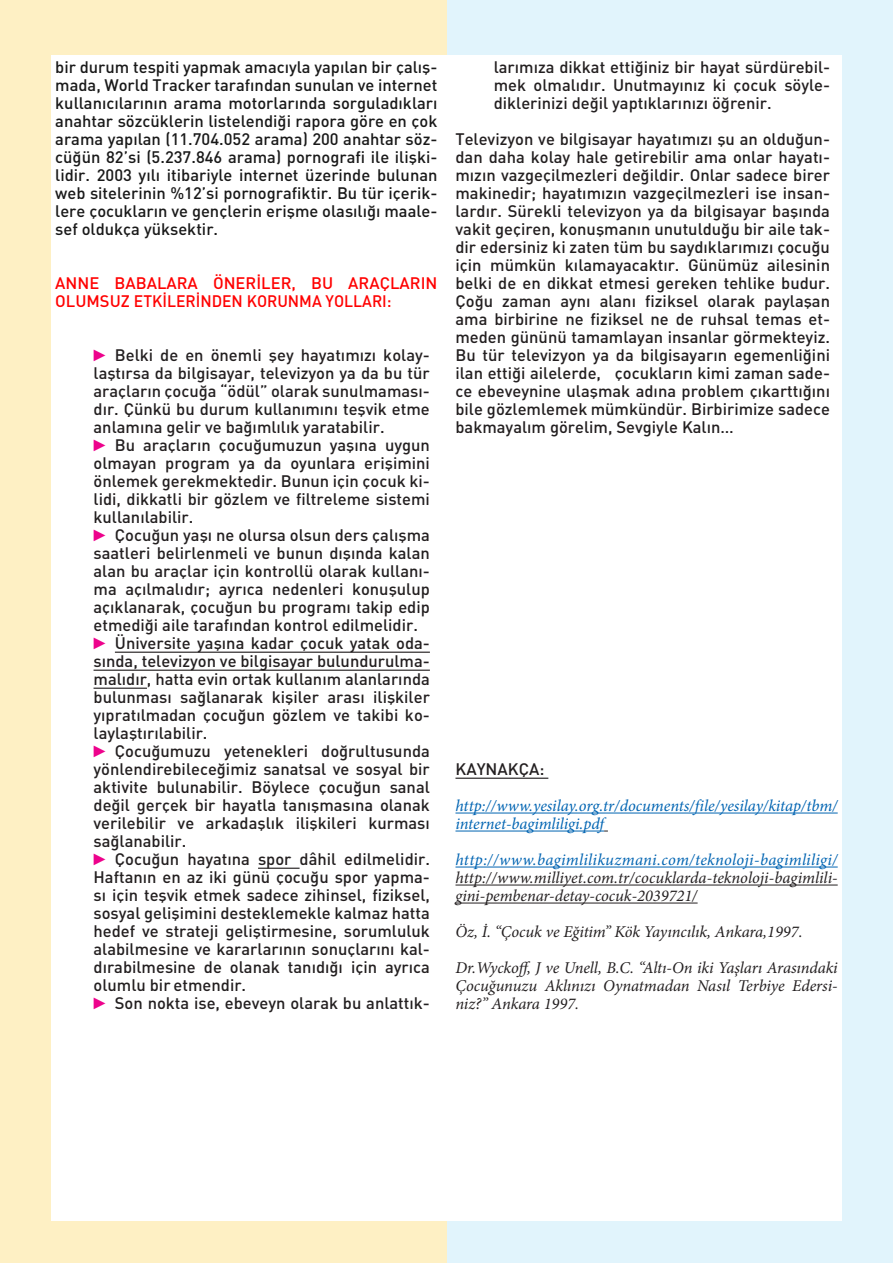
<style>
.page{position:relative;width:893px;height:1263px;background:#fff}
.page>*{position:absolute;margin:0;border:0;box-sizing:border-box;transform-origin:0 0}
.Liste_Paragraf{font:16.5px/18px "DINT Medium";color:#231f20;text-align:justify}
.Liste_Paragraf-2{font:16.5px/18px "DINT Medium";color:#191919;text-align:justify}
.t1{font:italic 16.5px/18px "Minion Pro";letter-spacing:-.005em;color:#231f20;text-align:justify}
.t2{font:italic 16.5px/18px "Minion Pro";letter-spacing:-.005em;color:#0164b2}
.Başlık_1{font:16.5px/18px "DINT Medium";color:#f00}
.s1{font-family:"Franklin Gothic";font-weight:600;font-stretch:condensed;color:#ed028c}
.s2{color:#0164b2}
</style>
<div class="page">
<div style="left:446px;top:0;width:447px;height:1263px;background:#e1f4fc"></div>
<div style="left:0;top:0;width:446px;height:1263px;background:#fef0c4"></div>
<div style="left:51px;top:55px;width:791px;height:1165px;background:#fff"></div>
<hr style="left:115px;top:652px;width:315px;height:1px;background:#231f20">
<hr style="left:94px;top:670px;width:336px;height:1px;background:#231f20">
<hr style="left:94px;top:688px;width:53px;height:1px;background:#231f20">
<hr style="left:258px;top:868px;width:42px;height:1px;background:#231f20">
<hr style="left:455px;top:778px;width:93px;height:1px;background:#231f20">
<hr style="left:455px;top:813px;width:383px;height:1px;background:#0164b2">
<hr style="left:455px;top:831px;width:149px;height:1px;background:#0164b2">
<hr style="left:455px;top:867px;width:383px;height:1px;background:#0164b2">
<hr style="left:455px;top:885px;width:383px;height:1px;background:#231f20">
<hr style="left:455px;top:903px;width:243px;height:1px;background:#231f20">
<p class="Liste_Paragraf-2" style="left:55px;top:58px;width:384px">bir durum tespiti yapmak amacıyla yapılan bir çalış&shy;mada, World Tracker tarafından sunulan ve internet kullanıcılarının arama motorlarında sorguladıkları anahtar sözcüklerin listelendiği rapora göre en çok arama yapılan (11.704.052 arama) 200 anahtar söz&shy;cüğün 82’si (5.237.846 arama) pornografi ile ilişki&shy;lidir. 2003 yılı itibariyle internet üzerinde bulunan web sitelerinin %12’si pornografiktir. Bu tür içerik&shy;lere çocukların ve gençlerin erişme olasılığı maale&shy;sef oldukça yüksektir.</p>
<p class="Başlık_1" style="left:55px;top:274px;width:384px">ANNE BABALARA ÖNERİLER, BU ARAÇLARIN<br>OLUMSUZ ETKİLERİNDEN KORUNMA YOLLARI:</p>
<p class="Liste_Paragraf" style="left:91px;top:346px;width:340px"><span class="s1">►</span> Belki de en önemli şey hayatımızı kolay&shy;laştırsa da bilgisayar, televizyon ya da bu tür araçların çocuğa “ödül” olarak sunulmaması&shy;dır. Çünkü bu durum kullanımını teşvik etme anlamına gelir ve bağımlılık yaratabilir.</p>
<p class="Liste_Paragraf" style="left:91px;top:436px;width:340px"><span class="s1">►</span> Bu araçların çocuğumuzun yaşına uygun olmayan program ya da oyunlara erişimini önlemek gerekmektedir. Bunun için çocuk ki&shy;lidi, dikkatli bir gözlem ve filtreleme sistemi kullanılabilir.</p>
<p class="Liste_Paragraf" style="left:91px;top:526px;width:340px"><span class="s1">►</span> Çocuğun yaşı ne olursa olsun ders çalışma saatleri belirlenmeli ve bunun dışında kalan alan bu araçlar için kontrollü olarak kullanı&shy;ma açılmalıdır; ayrıca nedenleri konuşulup açıklanarak, çocuğun bu programı takip edip etmediği aile tarafından kontrol edilmelidir.</p>
<p class="Liste_Paragraf" style="left:91px;top:634px;width:340px"><span class="s1">►</span> Üniversite yaşına kadar çocuk yatak oda&shy;sında, televizyon ve bilgisayar bulundurulma&shy;malıdır, hatta evin ortak kullanım alanlarında bulunması sağlanarak kişiler arası ilişkiler yıpratılmadan çocuğun gözlem ve takibi ko&shy;laylaştırılabilir.</p>
<p class="Liste_Paragraf" style="left:91px;top:742px;width:340px"><span class="s1">►</span> Çocuğumuzu yetenekleri doğrultusunda yönlendirebileceğimiz sanatsal ve sosyal bir aktivite bulunabilir. Böylece çocuğun sanal değil gerçek bir hayatla tanışmasına olanak verilebilir ve arkadaşlık ilişkileri kurması sağlanabilir.</p>
<p class="Liste_Paragraf" style="left:91px;top:850px;width:340px"><span class="s1">►</span> Çocuğun hayatına spor dâhil edilmelidir.<br>Haftanın en az iki günü çocuğu spor yapma&shy;sı için teşvik etmek sadece zihinsel, fiziksel, sosyal gelişimini desteklemekle kalmaz hatta hedef ve strateji geliştirmesine, sorumluluk alabilmesine ve kararlarının sonuçlarını kal&shy;dırabilmesine de olanak tanıdığı için ayrıca olumlu bir etmendir.</p>
<p class="Liste_Paragraf" style="left:91px;top:994px;width:340px"><span class="s1">►</span> Son nokta ise, ebeveyn olarak bu anlattık-</p>
<p class="Liste_Paragraf" style="left:494px;top:58px;width:338px">larımıza dikkat ettiğiniz bir hayat sürdürebil&shy;mek olmalıdır. Unutmayınız ki çocuk söyle&shy;diklerinizi değil yaptıklarınızı öğrenir.</p>
<p class="Liste_Paragraf" style="left:455px;top:130px;width:376px">Televizyon ve bilgisayar hayatımızı şu an olduğun&shy;dan daha kolay hale getirebilir ama onlar hayatı&shy;mızın vazgeçilmezleri değildir. Onlar sadece birer makinedir; hayatımızın vazgeçilmezleri ise insan&shy;lardır. Sürekli televizyon ya da bilgisayar başında vakit geçiren, konuşmanın unutulduğu bir aile tak&shy;dir edersiniz ki zaten tüm bu saydıklarımızı çocuğu için mümkün kılamayacaktır. Günümüz ailesinin belki de en dikkat etmesi gereken tehlike budur.<br>Çoğu zaman aynı alanı fiziksel olarak paylaşan ama birbirine ne fiziksel ne de ruhsal temas et&shy;meden gününü tamamlayan insanlar görmekteyiz.<br>Bu tür televizyon ya da bilgisayarın egemenliğini ilan ettiği ailelerde, çocukların kimi zaman sade&shy;ce ebeveynine ulaşmak adına problem çıkarttığını bile gözlemlemek mümkündür. Birbirimize sadece bakmayalım görelim, Sevgiyle Kalın…</p>
<p class="Liste_Paragraf" style="left:455px;top:760px;width:90px">KAYNAKÇA:</p>
<p class="t2" style="left:455px;top:797px;width:384px">http://www.yesilay.org.tr/documents/file/yesilay/kitap/tbm/ internet-bagimliligi.pdf</p>
<p class="t1" style="left:455px;top:851px;width:384px"><span class="s2">http://www.bagimlilikuzmani.com/teknoloji-bagimliligi/ </span>http://www.milliyet.com.tr/cocuklarda-teknoloji-bagimlili&shy;gini-pembenar-detay-cocuk-2039721/</p>
<p class="t1" style="left:455px;top:923px;width:349px">Öz, İ. “Çocuk ve Eğitim” Kök Yayıncılık, Ankara,1997.</p>
<p class="t1" style="left:455px;top:959px;width:384px">Dr.Wyckoff, J ve Unell, B.C. “Altı-On iki Yaşları Arasındaki Çocuğunuzu Aklınızı Oynatmadan Nasıl Terbiye Edersi&shy;niz?” Ankara 1997.</p>
</div>
